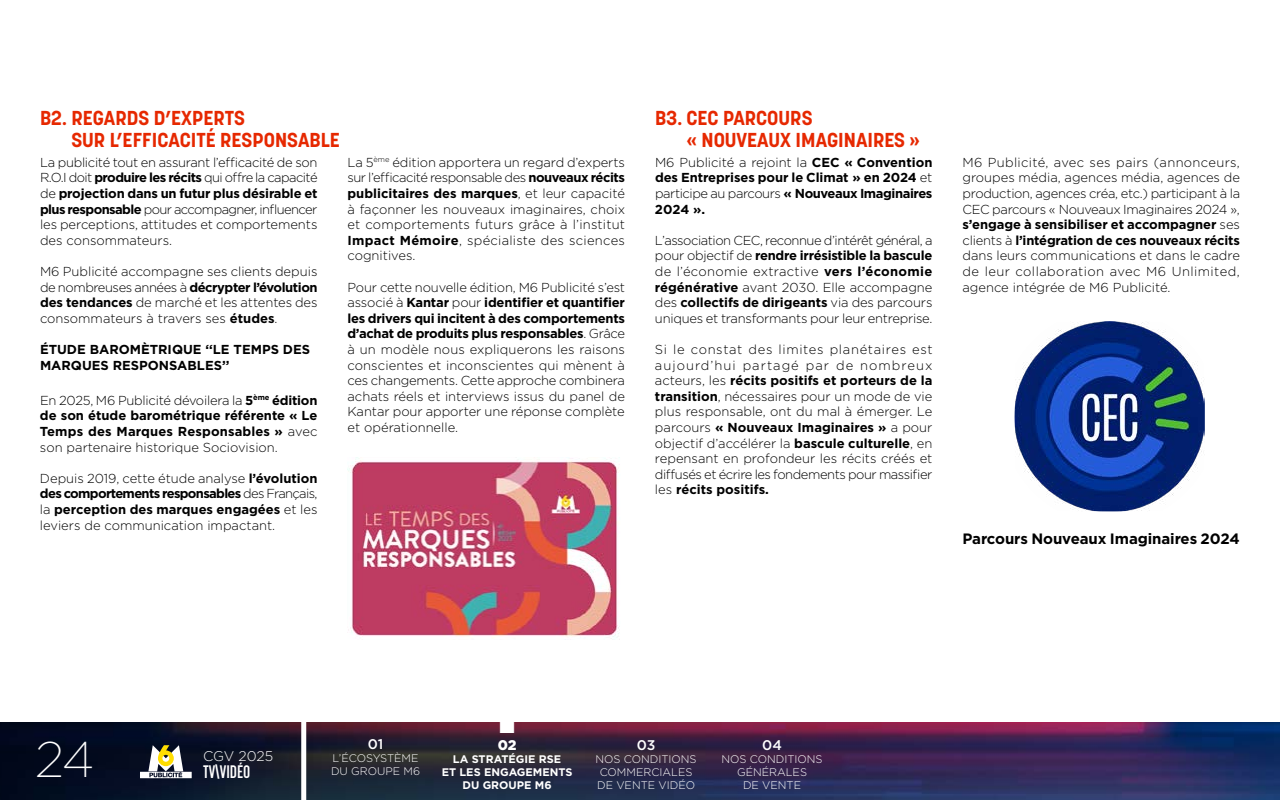
<style>
.page{position:relative;width:1280px;height:800px;background:#fff}
.page>*{position:absolute;margin:0;border:0;box-sizing:border-box;transform-origin:0 0}
.t1{font:200 50px "Gotham";color:#fff}
.t2{font:700 20px/22px "Korolev";color:#e62800}
.t3{font:700 18px "Korolev Compressed";color:#fff}
.t4{font:700 15px "Gotham";letter-spacing:-.005em;color:#000}
.t5{font:300 14px "Gotham";letter-spacing:-.01em;color:#fff}
.t6{font:500 14px "Gotham";color:#fff}
.t7{font:900 14px "Gotham";color:#fff}
.t8{font:14px "European Pi Std 3";color:#fff}
.t9{font:300 13px/15.6px "Gotham";color:#000;text-align:justify}
.t10{font:700 13px/15.6px "Gotham";color:#000;text-align:justify}
.t11{font:300 11px/13.2px "Gotham";color:#fff}
.t12{font:700 11px/13.2px "Gotham";color:#fff;text-align:center}
.s1{font-weight:700}
.s2{font-weight:300}
</style>
<div class="page">
<img style="left:0;top:722px;width:1280px;height:78px">
<div style="left:301px;top:722px;width:5px;height:78px;background:#fff"></div>
<svg style="left:140px;top:745px;width:52px;height:33px"></svg>
<img style="left:348px;top:457px;width:272px;height:181px">
<img style="left:1015px;top:321px;width:190px;height:190px">
<h2 class="t2" style="left:71px;top:107px;width:270px;text-indent:-31px">B2. REGARDS D’EXPERTS<br>SUR L’EFFICACITÉ RESPONSABLE</h2>
<p class="t9" style="left:40px;top:154px;width:279px">La publicité tout en assurant l’efficacité de son R.O.I doit <span class="s1">produire les récits</span> qui offre la capacité de <span class="s1">projection dans un futur plus désirable et plus responsable</span> pour accompagner, influencer les perceptions, attitudes et comportements des consommateurs.</p>
<p class="t9" style="left:40px;top:263px;width:279px">M6 Publicité accompagne ses clients depuis de nombreuses années à <span class="s1">décrypter l’évolution des tendances</span> de marché et les attentes des consommateurs à travers ses <span class="s1">études</span>.</p>
<p class="t10" style="left:40px;top:341px;width:272px">ÉTUDE BAROMÈTRIQUE ‘‘LE TEMPS DES<br>MARQUES RESPONSABLES’’</p>
<p class="t10" style="left:40px;top:392px;width:279px"><span class="s2">En 2025, M6 Publicité dévoilera la</span> 5<sup>ème</sup> édition de son étude barométrique référente « Le Temps des Marques Responsables » <span class="s2">avec son partenaire historique Sociovision.</span></p>
<p class="t9" style="left:40px;top:470px;width:279px">Depuis 2019, cette étude analyse <span class="s1">l’évolution des comportements responsables</span> des Français, la <span class="s1">perception des marques engagées</span> et les leviers de communication impactant.</p>
<p class="t9" style="left:347px;top:154px;width:279px">La 5<sup>ème</sup> édition apportera un regard d’experts sur l’efficacité responsable des <span class="s1">nouveaux récits publicitaires des marques</span>, et leur capacité à façonner les nouveaux imaginaires, choix et comportements futurs grâce à l’institut <span class="s1">Impact Mémoire</span>, spécialiste des sciences cognitives.</p>
<p class="t9" style="left:348px;top:279px;width:279px">Pour cette nouvelle édition, M6 Publicité s’est associé à <span class="s1">Kantar</span> pour <span class="s1">identifier et quantifier les drivers qui incitent à des comportements d’achat de produits plus responsables</span>. Grâce à un modèle nous expliquerons les raisons conscientes et inconscientes qui mènent à ces changements. Cette approche combinera achats réels et interviews issus du panel de Kantar pour apporter une réponse complète et opérationnelle.</p>
<h2 class="t2" style="left:687px;top:107px;width:235px;text-indent:-32px">B3. CEC PARCOURS<br>« NOUVEAUX IMAGINAIRES »</h2>
<p class="t10" style="left:655px;top:154px;width:279px"><span class="s2">M6 Publicité a rejoint la</span> CEC « Convention des Entreprises pour le Climat » en 2024 <span class="s2">et participe au parcours</span> « Nouveaux Imaginaires 2024 ».</p>
<p class="t9" style="left:655px;top:232px;width:279px">L’association CEC, reconnue d’intérêt général, a pour objectif de <span class="s1">rendre irrésistible la bascule </span>de l’économie extractive <span class="s1">vers l’économie régénérative</span> avant 2030. Elle accompagne des <span class="s1">collectifs de dirigeants</span> via des parcours uniques et transformants pour leur entreprise.</p>
<p class="t9" style="left:655px;top:341px;width:279px">Si le constat des limites planétaires est aujourd’hui partagé par de nombreux acteurs, les <span class="s1">récits positifs et porteurs de la transition</span>, nécessaires pour un mode de vie plus responsable, ont du mal à émerger. Le parcours <span class="s1">« Nouveaux Imaginaires »</span> a pour objectif d’accélérer la <span class="s1">bascule culturelle</span>, en repensant en profondeur les récits créés et diffusés et écrire les fondements pour massifier les <span class="s1">récits positifs.</span></p>
<p class="t9" style="left:962px;top:154px;width:279px">M6 Publicité, avec ses pairs (annonceurs, groupes média, agences média, agences de production, agences créa, etc.) participant à la CEC parcours « Nouveaux Imaginaires 2024 », <span class="s1">s’engage à sensibiliser et accompagner</span> ses clients à <span class="s1">l’intégration de ces nouveaux récits </span>dans leurs communications et dans le cadre de leur collaboration avec M6 Unlimited, agence intégrée de M6 Publicité.</p>
<p class="t4" style="left:963px;top:528px;width:279px">Parcours Nouveaux Imaginaires 2024</p>
<h1 class="t1" style="left:35px;top:728px;width:61px">24</h1>
<p class="t5" style="left:203px;top:747px;width:72px">CGV 2025</p>
<h3 class="t3" style="left:203px;top:762px;width:49px">TV\VIDÉO</h3>
<p class="t6" style="left:368px;top:735px;width:17px">01</p>
<p class="t11" style="left:331px;top:751px;width:91px">L’ÉCOSYSTÈME<br>DU GROUPE M6</p>
<p class="t8" style="left:500px;top:719px;width:11px">•</p>
<p class="t7" style="left:498px;top:735px;width:20px">02</p>
<p class="t12" style="left:442px;top:752px;width:132px">LA STRATÉGIE RSE<br>ET LES ENGAGEMENTS<br>DU GROUPE M6</p>
<p class="t6" style="left:637px;top:736px;width:20px">03</p>
<p class="t11" style="left:596px;top:752px;width:103px">NOS CONDITIONS<br>COMMERCIALES<br>DE VENTE VIDÉO</p>
<p class="t6" style="left:762px;top:736px;width:21px">04</p>
<p class="t11" style="left:722px;top:752px;width:103px;text-align:center">NOS CONDITIONS<br>GÉNÉRALES<br>DE VENTE</p>
</div>
